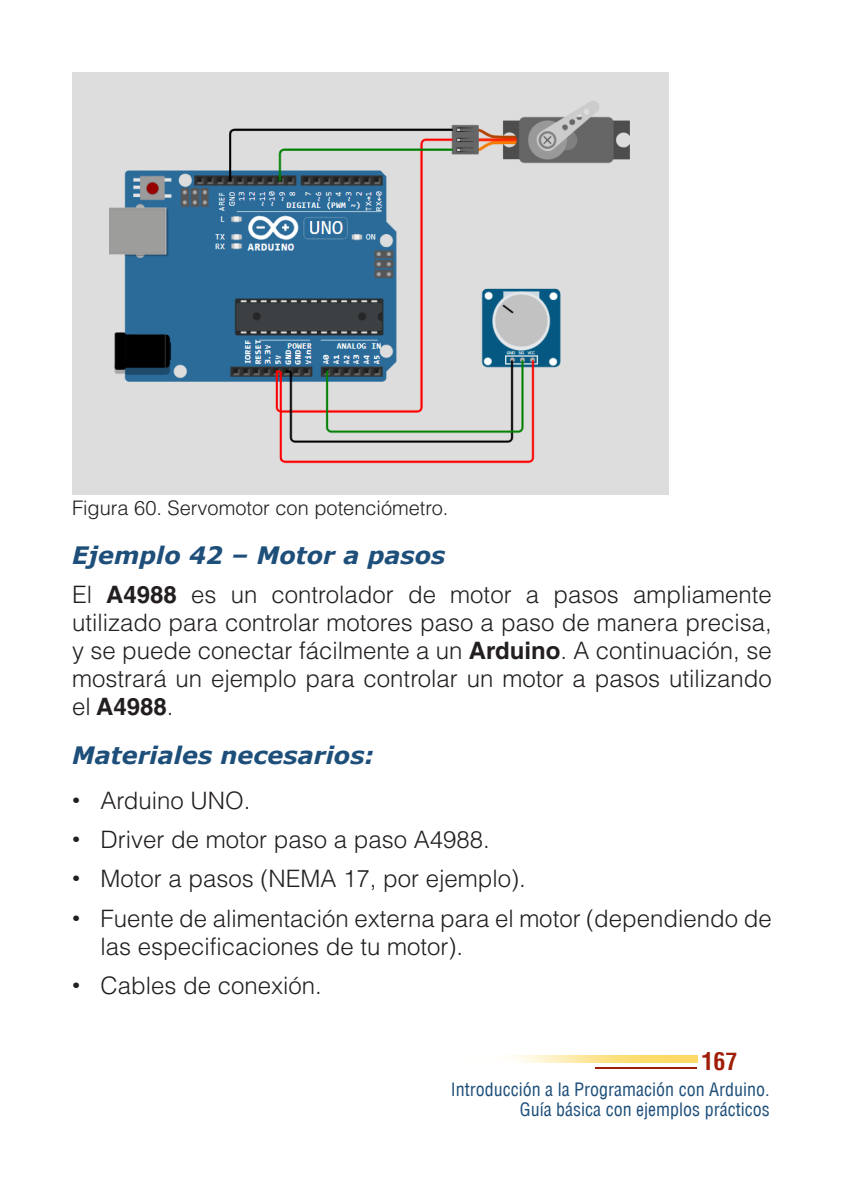
<style>
.page{position:relative;width:842px;height:1191px;background:#fff}
.page>*{position:absolute;margin:0;border:0;box-sizing:border-box;transform-origin:0 0}
.TEXTO{font:300 24px/28px "Helvetica LT Std";color:#231f20;text-align:justify}
.subtitulos_1{font:italic 700 24px "Verdana";color:#1e4f7a}
.t1{font:700 condensed 24px "Helvetica LT";color:#a01e08}
.Pie_de_foto{font:300 20px "Helvetica LT Std";color:#231f20}
.t2{font:condensed 18px/20px "Helvetica LT";color:#1e4f7a;text-align:right}
.s1{font-weight:700}
.s2{font-family:"Adobe Caslon Pro";font-weight:400}
</style>
<div class="page">
<hr style="left:595px;top:1067px;width:102px;height:1px;background:#a01e08">
<img style="left:510px;top:1056px;width:187px;height:6px">
<img style="left:72px;top:72px;width:596px;height:423px">
<p class="Pie_de_foto" style="left:72px;top:495px;width:378px">Figura 60. Servomotor con potenciómetro.</p>
<p class="subtitulos_1" style="left:72px;top:538px;width:375px">Ejemplo 42 – Motor a pasos</p>
<p class="TEXTO" style="left:72px;top:580px;width:701px">El <span class="s1">A4988</span> es un controlador de motor a pasos ampliamente utilizado para controlar motores paso a paso de manera precisa, y se puede conectar fácilmente a un <span class="s1">Arduino</span>. A continuación, se mostrará un ejemplo para controlar un motor a pasos utilizando el <span class="s1">A4988</span>.</p>
<p class="subtitulos_1" style="left:72px;top:738px;width:304px">Materiales necesarios:</p>
<p class="TEXTO" style="left:72px;top:786px;width:180px"><span class="s2">•</span> Arduino UNO.</p>
<p class="TEXTO" style="left:72px;top:825px;width:419px"><span class="s2">•</span> Driver de motor paso a paso A4988.</p>
<p class="TEXTO" style="left:72px;top:864px;width:455px"><span class="s2">•</span> Motor a pasos (NEMA 17, por ejemplo).</p>
<p class="TEXTO" style="left:100px;top:904px;width:673px;text-indent:-28px"><span class="s2">•</span> Fuente de alimentación externa para el motor (dependiendo de las especificaciones de tu motor).</p>
<p class="TEXTO" style="left:72px;top:971px;width:251px"><span class="s2">•</span> Cables de conexión.</p>
<p class="t1" style="left:702px;top:1046px;width:37px">167</p>
<p class="t2" style="left:451px;top:1079px;width:320px">Introducción a la Programación con Arduino.<br>Guía básica con ejemplos prácticos</p>
</div>
